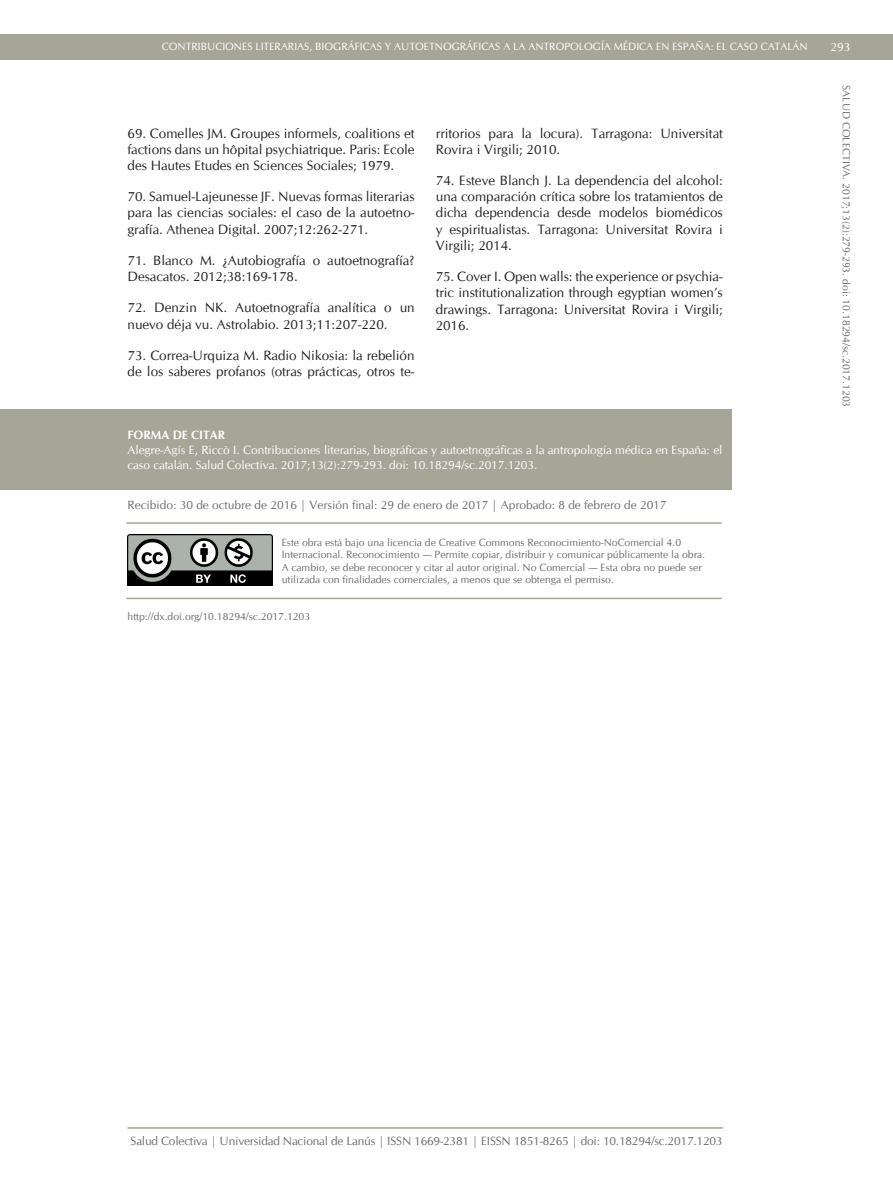
<style>
.page{position:relative;width:893px;height:1191px;background:#fff}
.page>*{position:absolute;margin:0;border:0;box-sizing:border-box;transform-origin:0 0}
.referencias{font:13.5px/16.2px "CG Omega";color:#231f20}
.referencias_rota{font:13.5px/16.2px "CG Omega";letter-spacing:-.005em;color:#231f20;text-align:justify}
.forma-de-citar-cita{font:12px/15px "CG Omega";letter-spacing:-.005em;color:#fff}
.recibido-aprobado{font:12px "CG Omega";letter-spacing:-.015em;color:#6c6d70}
.forma-de-citar-titul{font:700 12px "CG Omega";color:#fff}
.forma-de-citar-DOI{font:10.5px/12.6px "CG Omega";color:#6c6d70}
.t1{font:10.5px "CG Omega";color:#fff}
</style>
<div class="page">
<div style="left:0;top:34px;width:893px;height:26px;background:#a6a698"></div>
<hr style="left:128px;top:1127px;width:595px;height:1px;background:#a6a698">
<div style="left:0;top:409px;width:731px;height:80px;background:#a6a698"></div>
<img style="left:128px;top:534px;width:145px;height:51px">
<hr style="left:126px;top:597px;width:596px;height:2px;background:#a6a698">
<hr style="left:126px;top:522px;width:596px;height:2px;background:#a6a698">
<p class="t1" style="left:162px;top:40px;width:647px">CONTRIBUCIONES LITERARIAS, BIOGRÁFICAS Y AUTOETNOGRÁFICAS A LA ANTROPOLOGÍA MÉDICA EN ESPAÑA: EL CASO CATALÁN</p>
<p class="forma-de-citar-cita" style="left:830px;top:40px;width:21px">293</p>
<p class="forma-de-citar-DOI" style="left:852px;top:85px;width:324px;rotate:90deg">SALUD COLECTIVA. 2017;13(2):279-293. doi: 10.18294/sc.2017.1203</p>
<p class="referencias" style="left:128px;top:125px;width:289px;text-align:justify">69. Comelles JM. Groupes informels, coalitions et factions dans un hôpital psychiatrique. Paris: Ecole des Hautes Etudes en Sciences Sociales; 1979.</p>
<p class="referencias" style="left:128px;top:189px;width:289px;text-align:justify">70. Samuel-Lajeunesse JF. Nuevas formas literarias para las ciencias sociales: el caso de la autoetno&shy;grafía. Athenea Digital. 2007;12:262-271.</p>
<p class="referencias" style="left:128px;top:252px;width:288px">71. Blanco M. ¿Autobiografía o autoetnografía?<br>Desacatos. 2012;38:169-178.</p>
<p class="referencias" style="left:128px;top:300px;width:289px">72. Denzin NK. Autoetnografía analítica o un nuevo déja vu. Astrolabio. 2013;11:207-220.</p>
<p class="referencias" style="left:128px;top:347px;width:289px">73. Correa-Urquiza M. Radio Nikosia: la rebelión de los saberes profanos (otras prácticas, otros te-</p>
<p class="referencias" style="left:436px;top:125px;width:288px">rritorios para la locura). Tarragona: Universitat<br>Rovira i Virgili; 2010.</p>
<p class="referencias" style="left:436px;top:172px;width:289px;text-align:justify">74. Esteve Blanch J. La dependencia del alcohol: una comparación crítica sobre los tratamientos de dicha dependencia desde modelos biomédicos y espiritualistas. Tarragona: Universitat Rovira i Virgili; 2014.</p>
<p class="referencias_rota" style="left:436px;top:268px;width:289px">75. Cover I. Open walls: the experience or psychia&shy;tric institutionalization through egyptian women’s drawings. Tarragona: Universitat Rovira i Virgili; 2016.</p>
<p class="forma-de-citar-titul" style="left:128px;top:427px;width:99px">FORMA DE CITAR</p>
<p class="forma-de-citar-cita" style="left:128px;top:442px;width:596px">Alegre-Agís E, Riccò I. Contribuciones literarias, biográficas y autoetnográficas a la antropología médica en España: el caso catalán. Salud Colectiva. 2017;13(2):279-293. doi: 10.18294/sc.2017.1203.</p>
<p class="recibido-aprobado" style="left:128px;top:498px;width:540px">Recibido: 30 de octubre de 2016 | Versión final: 29 de enero de 2017 | Aprobado: 8 de febrero de 2017</p>
<p class="forma-de-citar-DOI" style="left:282px;top:536px;width:425px">Este obra está bajo una licencia de Creative Commons Reconocimiento-NoComercial 4.0<br>Internacional. Reconocimiento — Permite copiar, distribuir y comunicar públicamente la obra.<br>A cambio, se debe reconocer y citar al autor original. No Comercial — Esta obra no puede ser utilizada con finalidades comerciales, a menos que se obtenga el permiso.</p>
<p class="forma-de-citar-DOI" style="left:128px;top:610px;width:184px">http://dx.doi.org/10.18294/sc.2017.1203</p>
<p class="recibido-aprobado" style="left:131px;top:1133px;width:593px">Salud Colectiva | Universidad Nacional de Lanús | ISSN 1669-2381 | EISSN 1851-8265 | doi: 10.18294/sc.2017.1203</p>
</div>
